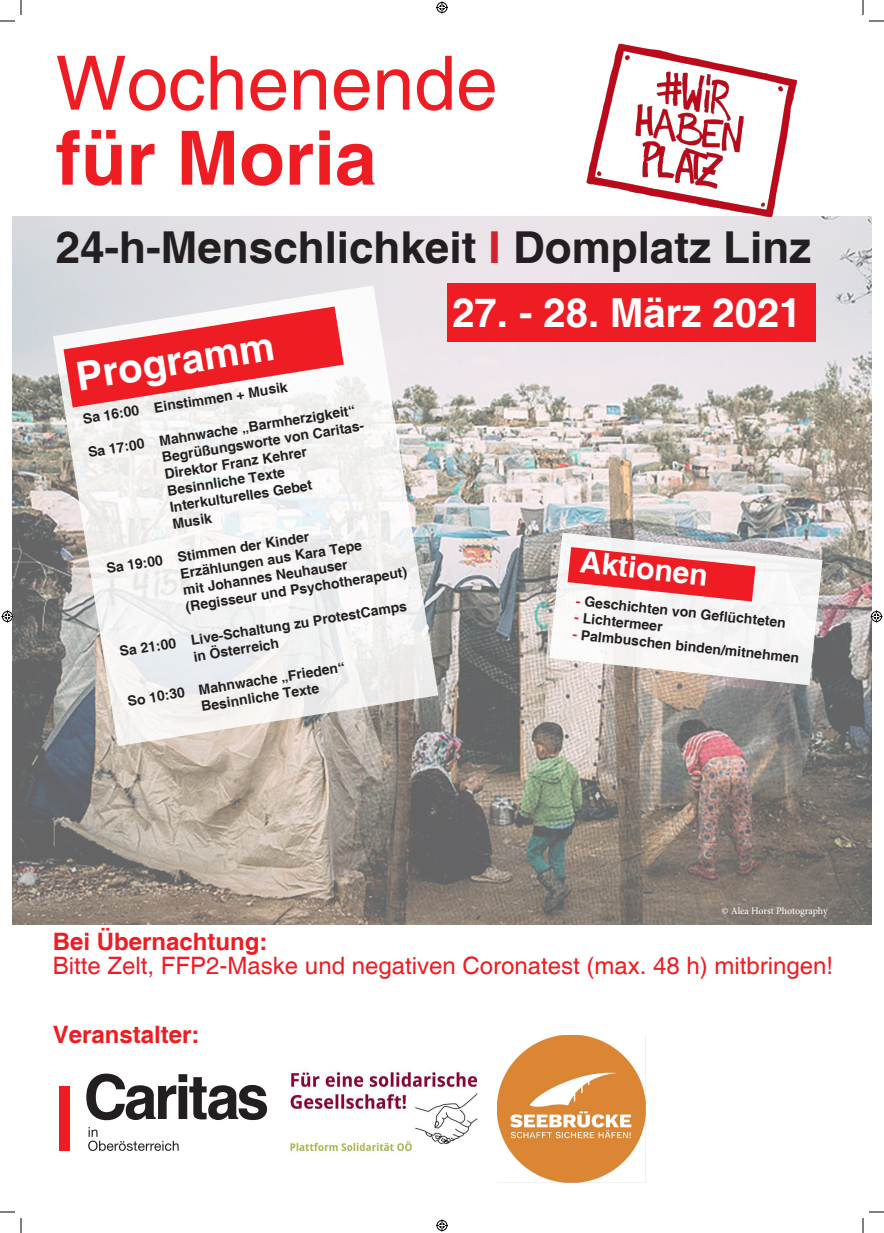
<style>
.page{position:relative;width:884px;height:1233px;background:#fff}
.page>*{position:absolute;margin:0;border:0;box-sizing:border-box;transform-origin:0 0}
.t1{font:75px "Helvetica";color:#ee1d23}
.t2{font:700 75px "Helvetica";color:#ee1d23}
.t3{font:700 44px "Helvetica";color:#231f20}
.t4{font:700 40px "Helvetica";color:#fff}
.t5{font:700 30px "Helvetica";color:#fff}
.t6{font:24px "Helvetica";color:#ee1d23}
.t7{font:700 24px "Helvetica";color:#ee1d23}
.t8{font:700 14px/16.8px "Helvetica";color:#231f20}
.t9{font:10px "Minion Pro";letter-spacing:-.005em;color:#fff}
.s1{color:#d1232a}
</style>
<div class="page">
<img style="left:12px;top:217px;width:859px;height:708px">
<div style="left:59px;top:1086px;width:10px;height:64px;background:#ee1d23"></div>
<svg style="left:86px;top:1073px;width:181px;height:47px"></svg>
<svg style="left:88px;top:1127px;width:91px;height:24px"></svg>
<svg style="left:53px;top:285px;width:385px;height:461px"></svg>
<svg style="left:64px;top:306px;width:280px;height:101px"></svg>
<svg style="left:549px;top:532px;width:273px;height:153px"></svg>
<div style="left:447px;top:282px;width:368px;height:59px;background:#ee1d23"></div>
<img style="left:498px;top:1035px;width:147px;height:147px">
<img style="left:290px;top:1069px;width:188px;height:84px">
<img style="left:583px;top:43px;width:219px;height:175px">
<svg style="left:0;top:1211px;width:15px;height:1px"></svg>
<svg style="left:869px;top:1211px;width:15px;height:1px"></svg>
<svg style="left:0;top:0;width:22px;height:22px"></svg>
<svg style="left:20px;top:1218px;width:2px;height:15px"></svg>
<svg style="left:862px;top:0;width:22px;height:22px"></svg>
<svg style="left:862px;top:1218px;width:2px;height:15px"></svg>
<svg style="left:436px;top:1px;width:12px;height:12px"></svg>
<svg style="left:436px;top:1219px;width:12px;height:12px"></svg>
<svg style="left:2px;top:610px;width:12px;height:12px"></svg>
<svg style="left:870px;top:610px;width:12px;height:12px"></svg>
<p class="t1" style="left:56px;top:40px;width:443px">Wochenende</p>
<p class="t2" style="left:56px;top:112px;width:322px">für Moria</p>
<p class="t3" style="left:56px;top:221px;width:757px">24-h-Menschlichkeit <span class="s1">I</span> Domplatz Linz</p>
<p class="t4" style="left:73px;top:352px;width:202px;rotate:-9deg">Programm</p>
<p class="t8" style="left:82px;top:411px;width:208px;rotate:-9deg">Sa 16:00 Einstimmen + Musik</p>
<p class="t8" style="left:87px;top:444px;width:272px;rotate:-9deg">Sa 17:00 Mahnwache „Barmherzigkeit“</p>
<p class="t8" style="left:161px;top:450px;width:208px;rotate:-9deg">Begrüßungsworte von Caritas-</p>
<p class="t8" style="left:163px;top:466px;width:145px;rotate:-9deg">Direktor Franz Kehrer</p>
<p class="t8" style="left:166px;top:483px;width:121px;rotate:-9deg">Besinnliche Texte</p>
<p class="t8" style="left:169px;top:499px;width:145px;rotate:-9deg">Interkulturelles Gebet</p>
<p class="t8" style="left:171px;top:516px;width:41px;rotate:-9deg">Musik</p>
<p class="t8" style="left:105px;top:561px;width:207px;rotate:-9deg">Sa 19:00 Stimmen der Kinder</p>
<p class="t8" style="left:179px;top:566px;width:185px;rotate:-9deg">Erzählungen aus Kara Tepe</p>
<p class="t8" style="left:182px;top:582px;width:168px;rotate:-9deg">mit Johannes Neuhauser</p>
<p class="t8" style="left:184px;top:599px;width:226px;rotate:-9deg">(Regisseur und Psychotherapeut)</p>
<p class="t8" style="left:190px;top:632px;width:220px;text-indent:-72px;rotate:-9deg">Sa 21:00 Live-Schaltung zu ProtestCamps in Österreich</p>
<p class="t8" style="left:127px;top:693px;width:221px;rotate:-9deg">So 10:30 Mahnwache „Frieden“</p>
<p class="t8" style="left:200px;top:699px;width:121px;rotate:-9deg">Besinnliche Texte</p>
<p class="t4" style="left:452px;top:288px;width:351px">27. - 28. März 2021</p>
<p class="t5" style="left:582px;top:543px;width:130px;rotate:6deg">Aktionen</p>
<p class="t8" style="left:577px;top:593px;width:212px;rotate:6deg"><span class="s1">-</span> Geschichten von Geflüchteten</p>
<p class="t8" style="left:575px;top:609px;width:90px;rotate:6deg"><span class="s1">-</span> Lichtermeer</p>
<p class="t8" style="left:573px;top:626px;width:229px;rotate:6deg"><span class="s1">-</span> Palmbuschen binden/mitnehmen</p>
<p class="t9" style="left:721px;top:903px;width:108px">© Alea Horst Photography</p>
<p class="t7" style="left:53px;top:927px;width:216px">Bei Übernachtung:</p>
<p class="t6" style="left:53px;top:952px;width:782px">Bitte Zelt, FFP2-Maske und negativen Coronatest (max. 48 h) mitbringen!</p>
<p class="t7" style="left:53px;top:1020px;width:148px">Veranstalter:</p>
</div>
